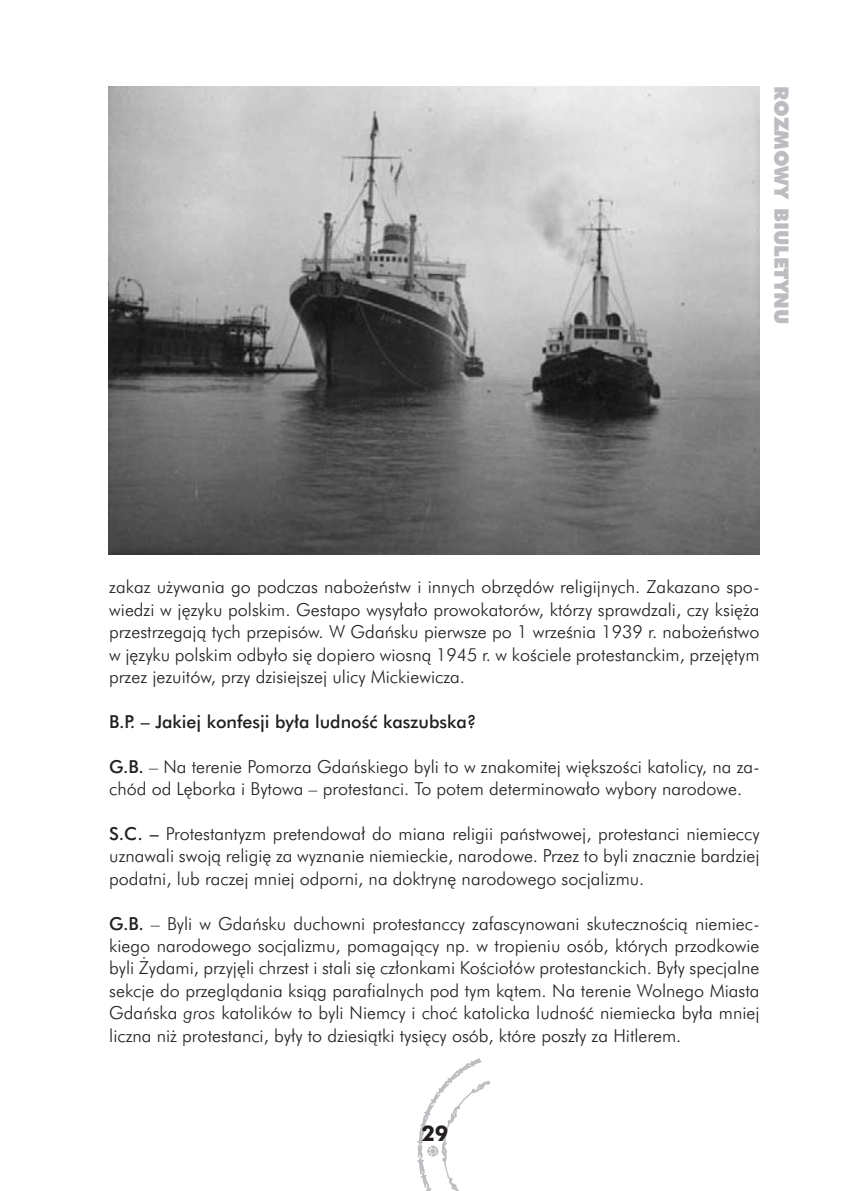
<style>
.page{position:relative;width:844px;height:1191px;background:#fff}
.page>*{position:absolute;margin:0;border:0;box-sizing:border-box;transform-origin:0 0}
.t1{font:700 21px "Futura PL";color:#231f20}
.t2{font:19.25px "Futura X Blk PL";color:#bcbdc0}
.t3{font:17.5px/22.4px "Futura Lt PL";color:#231f20;text-align:justify}
.t4{font:17.5px "Futura Md PL";color:#231f20}
.s1{font-family:"Futura Md PL"}
.s2{font-style:italic}
</style>
<div class="page">
<img style="left:418px;top:1058px;width:72px;height:133px">
<img style="left:108px;top:87px;width:651px;height:467px">
<p class="t2" style="left:793px;top:86px;width:240px;rotate:90deg">ROZMOWY BIULETYNU</p>
<p class="t3" style="left:109px;top:576px;width:651px">zakaz używania go podczas nabożeństw i innych obrzędów religijnych. Zakazano spo&shy;wiedzi w języku polskim. Gestapo wysyłało prowokatorów, którzy sprawdzali, czy księża przestrzegają tych przepisów. W Gdańsku pierwsze po 1 września 1939 r. nabożeństwo w języku polskim odbyło się dopiero wiosną 1945 r. w kościele protestanckim, przejętym przez jezuitów, przy dzisiejszej ulicy Mickiewicza.</p>
<p class="t4" style="left:109px;top:710px;width:369px">B.P. – Jakiej konfesji była ludność kaszubska?</p>
<p class="t3" style="left:109px;top:755px;width:651px"><span class="s1">G.B.</span> – Na terenie Pomorza Gdańskiego byli to w znakomitej większości katolicy, na za&shy;chód od Lęborka i Bytowa – protestanci. To potem determinowało wybory narodowe.</p>
<p class="t3" style="left:109px;top:822px;width:651px"><span class="s1">S.C. –</span> Protestantyzm pretendował do miana religii państwowej, protestanci niemieccy uznawali swoją religię za wyznanie niemieckie, narodowe. Przez to byli znacznie bardziej podatni, lub raczej mniej odporni, na doktrynę narodowego socjalizmu.</p>
<p class="t3" style="left:109px;top:912px;width:651px"><span class="s1">G.B.</span> – Byli w Gdańsku duchowni protestanccy zafascynowani skutecznością niemiec&shy;kiego narodowego socjalizmu, pomagający np. w tropieniu osób, których przodkowie byli Żydami, przyjęli chrzest i stali się członkami Kościołów protestanckich. Były specjalne sekcje do przeglądania ksiąg parafialnych pod tym kątem. Na terenie Wolnego Miasta Gdańska <span class="s2">gros</span> katolików to byli Niemcy i choć katolicka ludność niemiecka była mniej liczna niż protestanci, były to dziesiątki tysięcy osób, które poszły za Hitlerem.</p>
<p class="t1" style="left:421px;top:1120px;width:28px">29</p>
</div>
